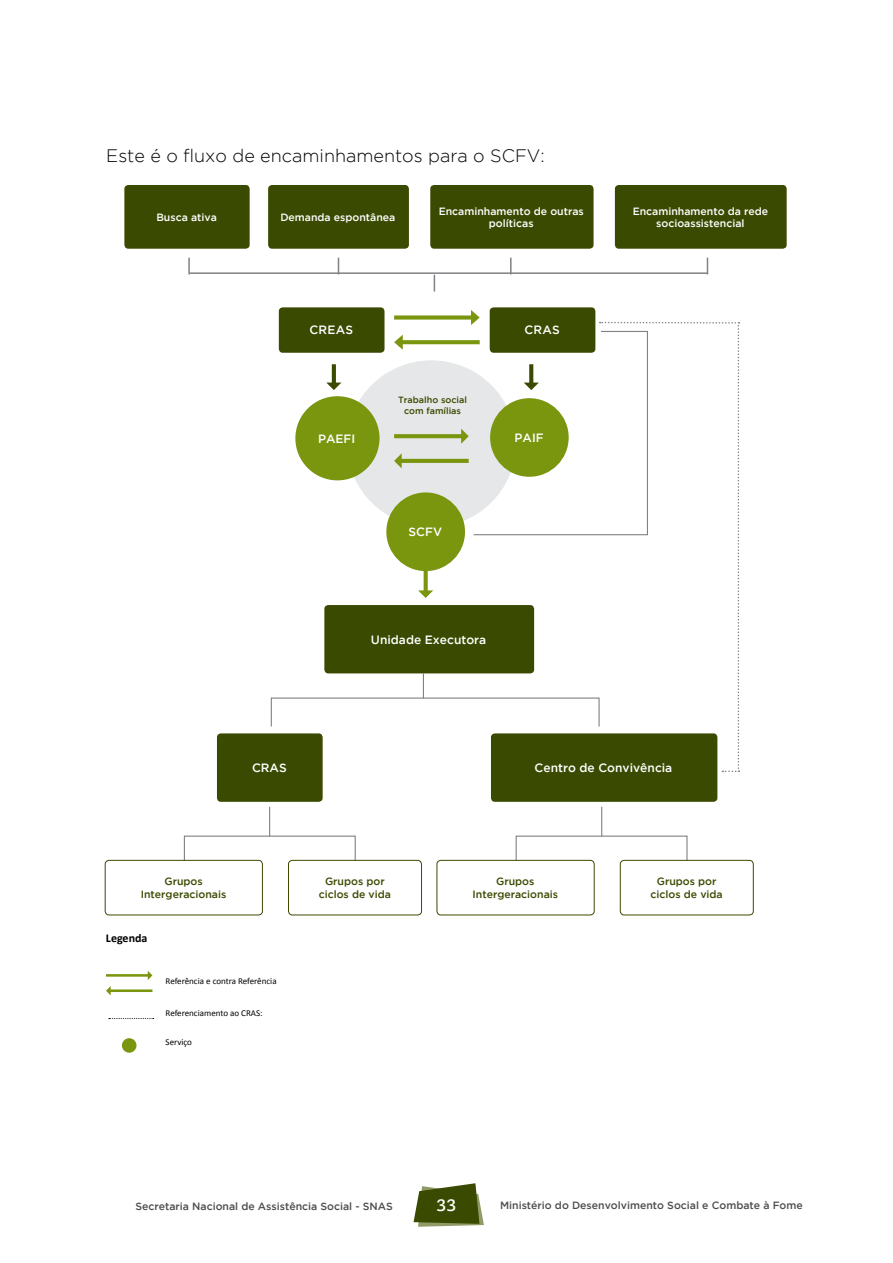
<style>
.page{position:relative;width:893px;height:1263px;background:#fff}
.page>*{position:absolute;margin:0;border:0;box-sizing:border-box;transform-origin:0 0}
.t1{font:300 18px "Gotham";color:#000}
.t2{font:700 16.5px "Caecilia LT Std";color:#fff}
.t3{font:500 12px "Gotham";color:#fff}
.t4{font:700 12px "Calibri";color:#000}
.t5{font:500 10.5px/12px "Gotham";color:#fff;text-align:center}
.t6{font:500 10.5px "Gotham";color:#4d4d4f}
.t7{font:500 10.5px/12.6px "Gotham";color:#3a4a00;text-align:center}
.t8{font:9px "Calibri";color:#000}
.t9{font:500 9px/10.8px "Gotham";color:#3a4a00;text-align:center}
</style>
<div class="page">
<svg style="left:414px;top:1183px;width:70px;height:44px"></svg>
<div style="left:347px;top:360px;width:169px;height:167px;background:#e6e7e8;border-radius:50%"></div>
<div style="left:124px;top:185px;width:126px;height:64px;background:#3a4a00;border-radius:4px"></div>
<div style="left:268px;top:185px;width:141px;height:64px;background:#3a4a00;border-radius:4px"></div>
<div style="left:430px;top:185px;width:164px;height:64px;background:#3a4a00;border-radius:4px"></div>
<div style="left:615px;top:185px;width:172px;height:64px;background:#3a4a00;border-radius:4px"></div>
<svg style="left:106px;top:971px;width:46px;height:9px"></svg>
<svg style="left:106px;top:986px;width:46px;height:9px"></svg>
<svg style="left:109px;top:1018px;width:45px;height:1px"></svg>
<div style="left:122px;top:1038px;width:14px;height:15px;background:#7a960f;border-radius:50%"></div>
<div style="left:324px;top:605px;width:210px;height:68px;background:#3a4a00;border-radius:4px"></div>
<div style="left:295px;top:396px;width:85px;height:84px;background:#7a960f;border-radius:50%"></div>
<div style="left:386px;top:492px;width:79px;height:79px;background:#7a960f;border-radius:50%"></div>
<svg style="left:326px;top:364px;width:15px;height:26px"></svg>
<div style="left:217px;top:733px;width:106px;height:69px;background:#3a4a00;border-radius:4px"></div>
<div style="left:491px;top:733px;width:226px;height:69px;background:#3a4a00;border-radius:4px"></div>
<svg style="left:269px;top:807px;width:1px;height:28px"></svg>
<div style="left:184px;top:835px;width:172px;height:29px;border:1px solid #808285"></div>
<div style="left:271px;top:697px;width:329px;height:30px;border:1px solid #808285"></div>
<svg style="left:601px;top:807px;width:1px;height:28px"></svg>
<div style="left:516px;top:835px;width:171px;height:30px;border:1px solid #808285"></div>
<div style="left:279px;top:307px;width:105px;height:46px;background:#3a4a00;border-radius:4px"></div>
<div style="left:490px;top:307px;width:105px;height:46px;background:#3a4a00;border-radius:4px"></div>
<div style="left:105px;top:860px;width:157px;height:55px;background:#fff;border-radius:4px"></div>
<div style="left:105px;top:860px;width:158px;height:55px;border:1px solid #3a4a00;border-radius:4px"></div>
<div style="left:288px;top:860px;width:133px;height:55px;background:#fff;border-radius:4px"></div>
<div style="left:288px;top:860px;width:134px;height:55px;border:1px solid #3a4a00;border-radius:4px"></div>
<div style="left:437px;top:860px;width:157px;height:55px;background:#fff;border-radius:4px"></div>
<div style="left:437px;top:860px;width:158px;height:55px;border:1px solid #3a4a00;border-radius:4px"></div>
<div style="left:620px;top:860px;width:133px;height:55px;background:#fff;border-radius:4px"></div>
<div style="left:620px;top:860px;width:134px;height:55px;border:1px solid #3a4a00;border-radius:4px"></div>
<hr style="left:189px;top:272px;width:518px;height:2px;background:#808285">
<svg style="left:394px;top:310px;width:345px;height:462px"></svg>
<svg style="left:188px;top:258px;width:2px;height:16px"></svg>
<svg style="left:338px;top:258px;width:1px;height:14px"></svg>
<svg style="left:510px;top:258px;width:2px;height:15px"></svg>
<svg style="left:434px;top:275px;width:1px;height:17px"></svg>
<svg style="left:707px;top:258px;width:1px;height:16px"></svg>
<h1 class="t1" style="left:106px;top:146px;width:440px">Este é o fluxo de encaminhamentos para o SCFV:</h1>
<p class="t5" style="left:156px;top:211px;width:62px">Busca ativa</p>
<p class="t5" style="left:280px;top:211px;width:117px">Demanda espontânea</p>
<p class="t5" style="left:439px;top:205px;width:147px">Encaminhamento de outras políticas</p>
<p class="t5" style="left:633px;top:205px;width:137px">Encaminhamento da rede socioassistencial</p>
<p class="t3" style="left:310px;top:323px;width:45px">CREAS</p>
<p class="t3" style="left:525px;top:323px;width:37px">CRAS</p>
<p class="t9" style="left:398px;top:394px;width:70px">Trabalho social com famílias</p>
<p class="t3" style="left:318px;top:432px;width:39px">PAEFI</p>
<p class="t3" style="left:514px;top:431px;width:31px">PAIF</p>
<p class="t3" style="left:409px;top:525px;width:35px">SCFV</p>
<p class="t3" style="left:371px;top:632px;width:117px">Unidade Executora</p>
<p class="t3" style="left:252px;top:761px;width:36px">CRAS</p>
<p class="t3" style="left:535px;top:761px;width:139px">Centro de Convivência</p>
<p class="t7" style="left:141px;top:875px;width:87px">Grupos<br>Intergeracionais</p>
<p class="t7" style="left:319px;top:875px;width:74px">Grupos por ciclos de vida</p>
<p class="t4" style="left:106px;top:931px;width:43px">Legenda</p>
<p class="t8" style="left:166px;top:975px;width:113px">Referência e contra Referência</p>
<p class="t8" style="left:166px;top:1007px;width:99px">Referenciamento ao CRAS:</p>
<p class="t8" style="left:166px;top:1036px;width:28px">Serviço</p>
<p class="t7" style="left:473px;top:875px;width:87px">Grupos<br>Intergeracionais</p>
<p class="t7" style="left:650px;top:875px;width:74px">Grupos por ciclos de vida</p>
<p class="t6" style="left:135px;top:1200px;width:259px">Secretaria Nacional de Assistência Social - SNAS</p>
<h2 class="t2" style="left:437px;top:1196px;width:21px">33</h2>
<p class="t6" style="left:500px;top:1199px;width:304px">Ministério do Desenvolvimento Social e Combate à Fome</p>
</div>
